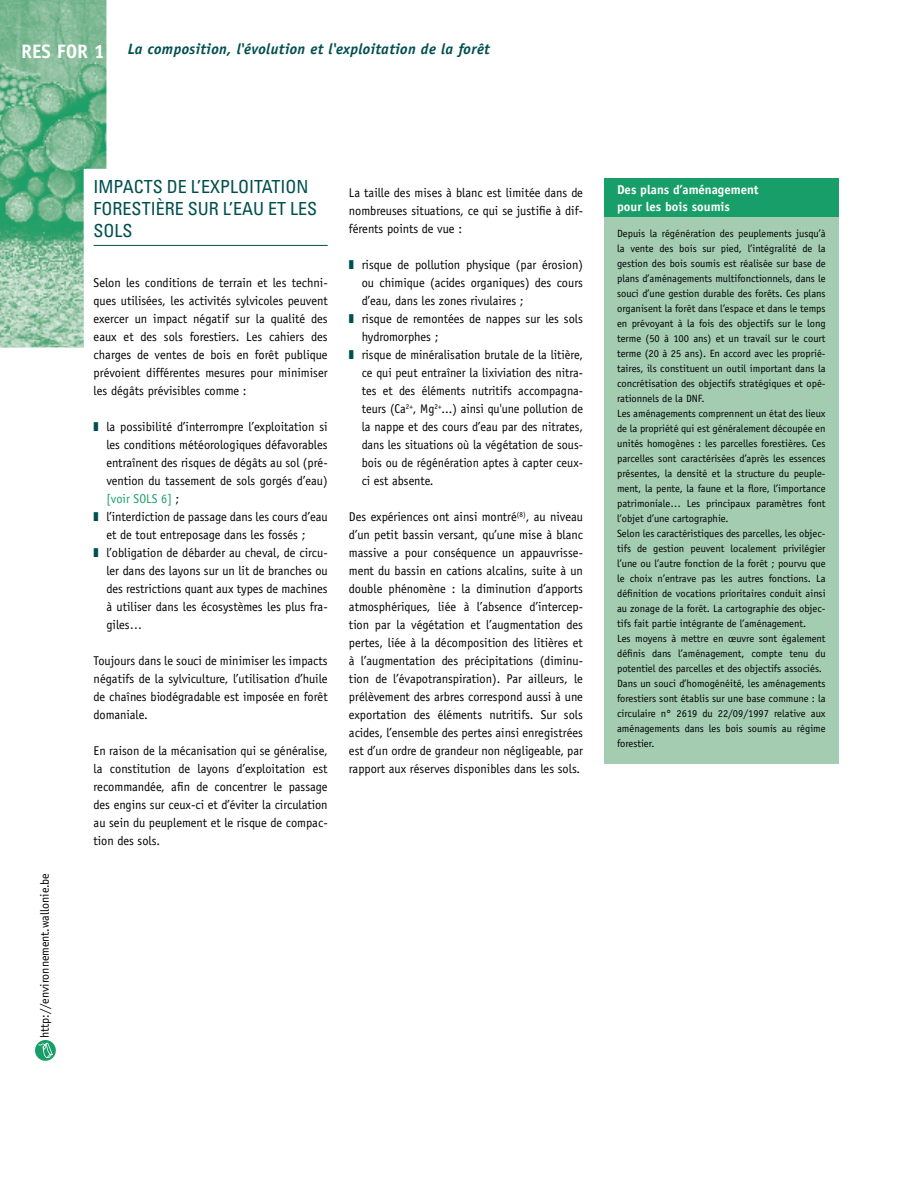
<style>
.page{position:relative;width:915px;height:1191px;background:#fff}
.page>*{position:absolute;margin:0;border:0;box-sizing:border-box;transform-origin:0 0}
.t1{font:700 19.5px "Officina Sans";color:#fff}
.t2{font:condensed 18px/21.6px "Univers";color:#004f4f}
.t3{font:italic 700 15px "Officina Sans";letter-spacing:.02em;color:#004f4f}
.t4{font:12.75px/18px "Officina Sans";color:#000;text-align:justify}
.t5{font:700 12.75px/17.2px "Officina Sans";color:#fff}
.t6{font:12px "Officina Sans";color:#000}
.t7{font:10.5px/15px "Officina Sans";color:#000}
.s1{color:#189e68}
</style>
<div class="page">
<img style="left:0;top:0;width:106px;height:347px">
<div style="left:35px;top:1040px;width:21px;height:20px;background:#189e68;border-radius:50%"></div>
<svg style="left:38px;top:1042px;width:15px;height:16px"></svg>
<hr style="left:94px;top:245px;width:233px;height:1px;background:#004f4f">
<div style="left:604px;top:216px;width:234px;height:548px;background:#a3ccb1"></div>
<div style="left:604px;top:179px;width:234px;height:38px;background:#189e68"></div>
<h1 class="t1" style="left:21px;top:39px;width:11px">res</h1>
<h1 class="t1" style="left:57px;top:39px;width:11px">for</h1>
<p class="t3" style="left:128px;top:40px;width:364px">La composition, l'évolution et l'exploitation de la forêt</p>
<h1 class="t1" style="left:94px;top:39px;width:12px">1</h1>
<p class="t6" style="left:38px;top:1038px;width:167px;rotate:-90deg">http://environnement.wallonie.be</p>
<h2 class="t2" style="left:94px;top:176px;width:216px">IMPACTS DE L’EXPLO ITATIO N<br>FORES</h2>
<h2 class="t2" style="left:142px;top:197px;width:57px">TIÈRE SUR</h2>
<h2 class="t2" style="left:223px;top:197px;width:77px">L’EAU ET LES</h2>
<h2 class="t2" style="left:94px;top:219px;width:11px">SOLS</h2>
<p class="t4" style="left:94px;top:273px;width:235px">Selon les conditions de terrain et les techni&shy;ques utilisées, les activités sylvicoles peuvent exercer un impact négatif sur la qualité des eaux et des sols forestiers. Les cahiers des charges de ventes de bois en forêt publique prévoient différentes mesures pour minimiser les dégâts prévisibles comme :</p>
<p class="t4" style="left:106px;top:417px;width:223px;text-align:left">la possibilité d’interrompre l’exploitation si les conditions météorologiques défavorables entraînent des risques de dégâts au sol (pré&shy;vention du tassement de sols gorgés d’eau) <span class="s1">[voir SOLS 6]</span> ;<br>l’interdiction de passage dans les cours d’eau et de tout entreposage dans les fossés ; l’obligation de débarder au cheval, de circu&shy;ler dans des layons sur un lit de branches ou des restrictions quant aux types de machines à utiliser dans les écosystèmes les plus fra&shy;giles…</p>
<p class="t4" style="left:94px;top:651px;width:235px">Toujours dans le souci de minimiser les impacts négatifs de la sylviculture, l’utilisation d’huile de chaînes biodégradable est imposée en forêt domaniale.</p>
<p class="t4" style="left:94px;top:741px;width:235px">En raison de la mécanisation qui se généralise, la constitution de layons d’exploitation est recommandée, afin de concentrer le passage des engins sur ceux-ci et d’éviter la circulation au sein du peuplement et le risque de compac&shy;tion des sols.</p>
<p class="t4" style="left:349px;top:183px;width:235px">La taille des mises à blanc est limitée dans de nombreuses situations, ce qui se justifie à dif&shy;férents points de vue :</p>
<p class="t4" style="left:361px;top:255px;width:223px;text-align:left">risque de pollution physique (par érosion) ou chimique (acides organiques) des cours d’eau, dans les zones rivulaires ;<br>risque de remontées de nappes sur les sols hydromorphes ;<br>risque de minéralisation brutale de la litière, ce qui peut entraîner la lixiviation des nitra&shy;tes et des éléments nutritifs accompagna&shy;teurs (Ca<sup>2+</sup>, Mg<sup>2+</sup>...) ainsi qu'une pollution de la nappe et des cours d’eau par des nitrates, dans les situations où la végétation de sous&shy;bois ou de régénération aptes à capter ceux&shy;ci est absente.</p>
<p class="t4" style="left:349px;top:507px;width:235px">Des expériences ont ainsi montré<sup>(8)</sup>, au niveau d’un petit bassin versant, qu’une mise à blanc massive a pour conséquence un appauvrisse&shy;ment du bassin en cations alcalins, suite à un double phénomène : la diminution d’apports atmosphériques, liée à l’absence d’intercep&shy;tion par la végétation et l’augmentation des pertes, liée à la décomposition des litières et à l’augmentation des précipitations (diminu&shy;tion de l’évapotranspiration). Par ailleurs, le prélèvement des arbres correspond aussi à une exportation des éléments nutritifs. Sur sols acides, l’ensemble des pertes ainsi enregistrées est d’un ordre de grandeur non négligeable, par rapport aux réserves disponibles dans les sols.</p>
<p class="t5" style="left:617px;top:181px;width:143px">Des plans d’aménagement pour les bois soumis</p>
<p class="t7" style="left:617px;top:226px;width:210px">Depuis la régénération des peuplements jusqu’à la vente des bois sur pied, l’intégralité de la gestion des bois soumis est réalisée sur base de plans d’aménagements multifonctionnels, dans le souci d’une gestion durable des forêts. Ces plans organisent la forêt dans l’espace et dans le temps en prévoyant à la fois des objectifs sur le long terme (50 à 100 ans) et un travail sur le court terme (20 à 25 ans). En accord avec les proprié&shy;taires, ils constituent un outil important dans la concrétisation des objectifs stratégiques et opé&shy;rationnels de la DNF.<br>Les aménagements comprennent un état des lieux de la propriété qui est généralement découpée en unités homogènes : les parcelles forestières. Ces parcelles sont caractérisées d’après les essences présentes, la densité et la structure du peuple&shy;ment, la pente, la faune et la flore, l’importance patrimoniale… Les principaux paramètres font l’objet d’une cartographie.<br>Selon les caractéristiques des parcelles, les objec&shy;tifs de gestion peuvent localement privilégier l’une ou l’autre fonction de la forêt ; pourvu que le choix n’entrave pas les autres fonctions. La définition de vocations prioritaires conduit ainsi au zonage de la forêt. La cartographie des objec&shy;tifs fait partie intégrante de l’aménagement.<br>Les moyens à mettre en œuvre sont également définis dans l’aménagement, compte tenu du potentiel des parcelles et des objectifs associés.<br>Dans un souci d’homogénéité, les aménagements forestiers sont établis sur une base commune : la circulaire n° 2619 du 22/09/1997 relative aux aménagements dans les bois soumis au régime forestier.</p>
</div>
